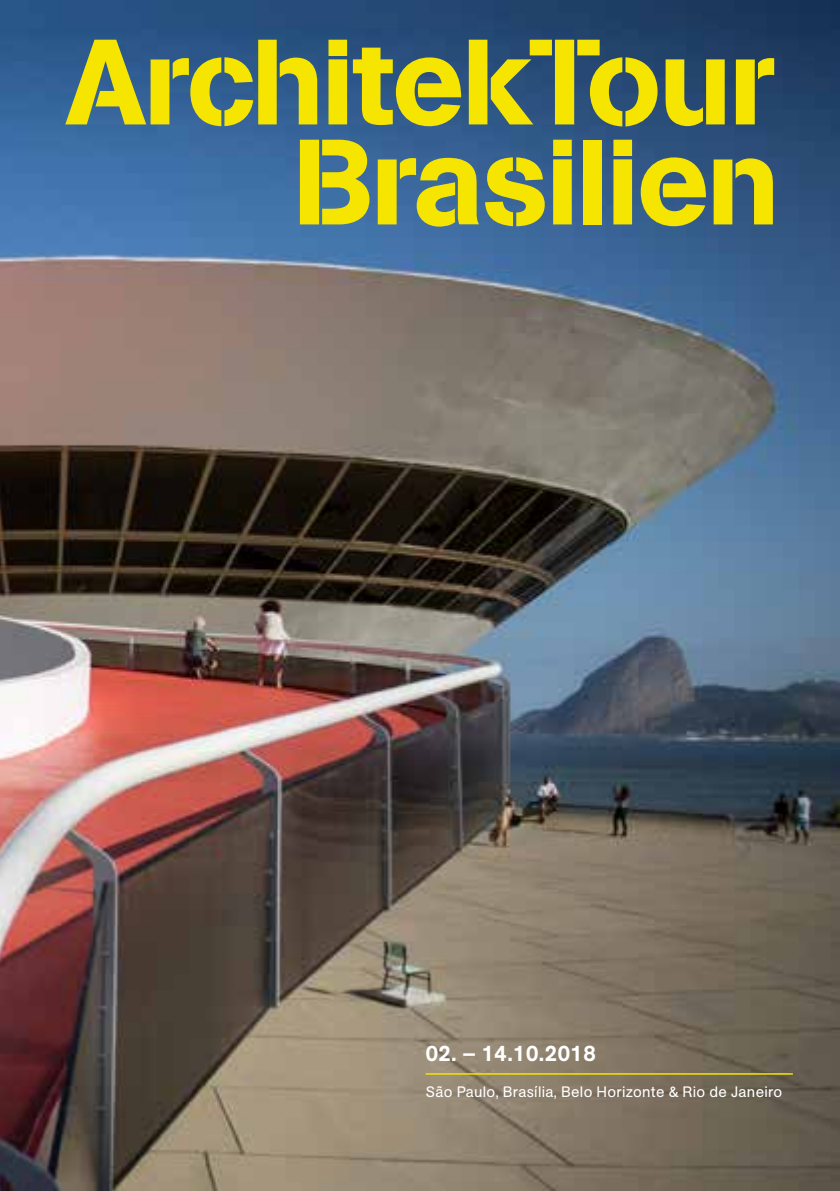
<style>
.page{position:relative;width:840px;height:1191px;background:#fff}
.page>*{position:absolute;margin:0;border:0;box-sizing:border-box;transform-origin:0 0}
.t1{font:120px/100px "AG Book Std Stencil";letter-spacing:-.02em;color:#f5e500;text-align:right}
.t2{font:500 22px "AG Book Pro";letter-spacing:.02em;color:#fff}
.t3{font:15px "AG Book Pro";letter-spacing:.02em;color:#fff}
</style>
<div class="page">
<img style="left:0;top:0;width:839px;height:1191px">
<hr style="left:425px;top:1073px;width:367px;height:1px;background:#f5e500">
<h1 class="t1" style="left:66px;top:35px;width:714px">ArchitekTour<br>Brasilien</h1>
<h2 class="t2" style="left:425px;top:1039px;width:171px">02. – 14.10.2018</h2>
<p class="t3" style="left:425px;top:1082px;width:358px">São Paulo, Brasília, Belo Horizonte &amp; Rio de Janeiro</p>
</div>
